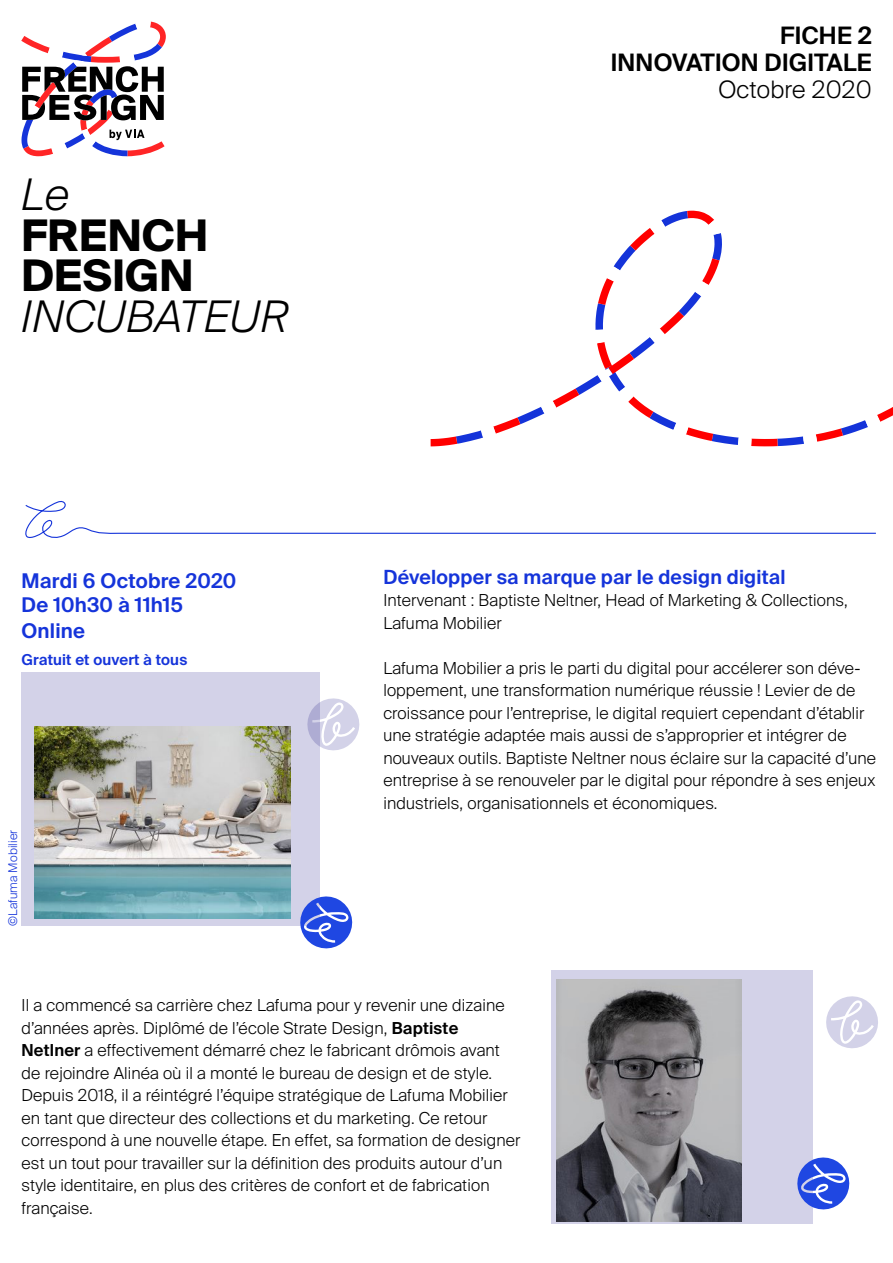
<style>
.page{position:relative;width:893px;height:1263px;background:#fff}
.page>*{position:absolute;margin:0;border:0;box-sizing:border-box;transform-origin:0 0}
.t1{font:italic 300 43.5px/40.5px "Suisse Intl";letter-spacing:.01em;color:#000}
.t2{font:600 24px/27px "Suisse Intl";letter-spacing:.01em;color:#000;text-align:right}
.sous-titre_1{font:600 20.25px/24px "Suisse Intl";letter-spacing:.01em;color:#1534da}
.Labeur{font:600 19.5px "Suisse Intl";letter-spacing:.01em;color:#1534da}
.Labeur-2{font:300 16.5px/22.5px "Suisse Intl";letter-spacing:.01em;color:#000}
.sous-titre_1-2{font:600 15px "Suisse Intl";letter-spacing:.01em;color:#1534da}
.sous-titre_1-3{font:300 12px "Suisse Intl";letter-spacing:.01em;color:#1534da}
.s1{font-weight:700;font-style:normal}
.s2{font-weight:300}
.s3{font-weight:600}
</style>
<div class="page">
<svg style="left:21px;top:21px;width:145px;height:135px"></svg>
<svg style="left:25px;top:500px;width:851px;height:38px"></svg>
<div style="left:22px;top:672px;width:298px;height:254px;background:#d3d2e8"></div>
<svg style="left:307px;top:698px;width:53px;height:53px"></svg>
<svg style="left:300px;top:896px;width:53px;height:53px"></svg>
<svg style="left:431px;top:211px;width:462px;height:235px"></svg>
<div style="left:551px;top:970px;width:262px;height:254px;background:#d3d2e8"></div>
<img style="left:556px;top:980px;width:185px;height:241px">
<svg style="left:826px;top:996px;width:52px;height:53px"></svg>
<svg style="left:797px;top:1157px;width:53px;height:53px"></svg>
<img style="left:35px;top:726px;width:256px;height:192px">
<p class="t1" style="left:21px;top:175px;width:268px">Le<br><span class="s1">FRENCH<br>DESIGN<br></span>INCUBATEUR</p>
<p class="sous-titre_1" style="left:22px;top:569px;width:216px">Mardi 6 Octobre 2020<br>De 10h30 à 11h15</p>
<p class="sous-titre_1" style="left:22px;top:619px;width:65px">Online</p>
<p class="sous-titre_1-2" style="left:22px;top:651px;width:167px">Gratuit et ouvert à tous</p>
<p class="sous-titre_1-3" style="left:6px;top:926px;width:98px;rotate:-90deg">©Lafuma Mobilier</p>
<p class="t2" style="left:780px;top:22px;width:93px">FICHE 2</p>
<p class="t2" style="left:611px;top:49px;width:262px">INNOVATION DIGITALE<br><span class="s2">Octobre 2020</span></p>
<p class="Labeur" style="left:383px;top:566px;width:404px">Développer sa marque par le design digital</p>
<p class="Labeur-2" style="left:383px;top:589px;width:466px">Intervenant : Baptiste Neltner, Head of Marketing &amp; Collections,<br>Lafuma Mobilier</p>
<p class="Labeur-2" style="left:383px;top:657px;width:494px">Lafuma Mobilier a pris le parti du digital pour accélerer son déve&shy;loppement, une transformation numérique réussie ! Levier de de croissance pour l’entreprise, le digital requiert cependant d’établir une stratégie adaptée mais aussi de s’approprier et intégrer de nouveaux outils. Baptiste Neltner nous éclaire sur la capacité d’une entreprise à se renouveler par le digital pour répondre à ses enjeux industriels, organisationnels et économiques.</p>
<p class="Labeur-2" style="left:22px;top:994px;width:500px">Il a commencé sa carrière chez Lafuma pour y revenir une dizaine d’années après. Diplômé de l’école Strate Design, <span class="s3">Baptiste Netlner</span> a effectivement démarré chez le fabricant drômois avant de rejoindre Alinéa où il a monté le bureau de design et de style.<br>Depuis 2018, il a réintégré l’équipe stratégique de Lafuma Mobilier en tant que directeur des collections et du marketing. Ce retour correspond à une nouvelle étape. En effet, sa formation de designer est un tout pour travailler sur la définition des produits autour d’un style identitaire, en plus des critères de confort et de fabrication française.</p>
</div>
